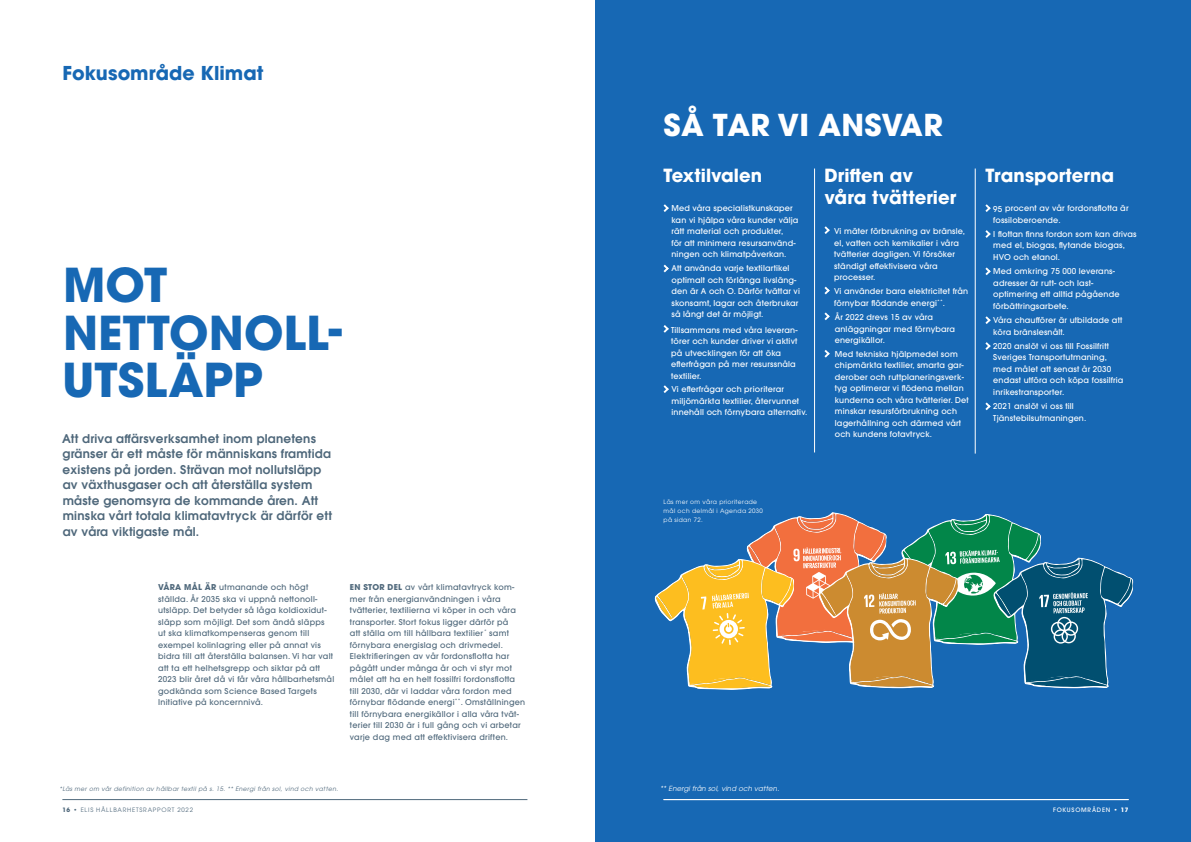
<style>
.page{position:relative;width:1191px;height:842px;background:#fff}
.page>*{position:absolute;margin:0;border:0;box-sizing:border-box;transform-origin:0 0}
.ELIS_Rubrik{font:700 46.4px/47.5px "ITC Avant Garde Pro";color:#1768b4}
.ELIS_Rubrik-2{font:700 30px "ITC Avant Garde Pro";letter-spacing:.01em;color:#fff}
.t1{font:700 19px "ITC Avant Garde Pro";color:#1768b4}
.t2{font:700 18px/22px "ITC Avant Garde Pro";color:#fff}
.Elis_Ingress_liten{font:600 12px/15.5px "ITC Avant Garde Pro";letter-spacing:.02em;color:#4f687b}
.ELIS_brödtext_utsn_i{font:500 8px/11.5px "ITC Avant Garde Pro";letter-spacing:.02em;color:#fff}
.ELIS_Brödtext_Ingång{font:500 8px/11.5px "ITC Avant Garde Pro";letter-spacing:.03em;color:#4f687b}
.ELIS_Brödtext_indrag{font:italic 7px "ITC Avant Garde Pro";letter-spacing:.02em;color:#fff}
.ELIS_Bildtexter{font:italic 6px "ITC Avant Garde Pro";letter-spacing:.06em;color:#4f687b}
.ELIS_Bildtexter-2{font:6px/9px "ITC Avant Garde Pro";letter-spacing:.06em;color:#fff}
.t3{font:6px "ITC Avant Garde Pro";letter-spacing:.13em;color:#4f687b}
.t4{font:500 6px "ITC Avant Garde Pro";letter-spacing:.13em;color:#fff}
.s1{font-weight:700}
.s2{font-family:"ITC Avant Garde Std"}
</style>
<div class="page">
<div style="left:595px;top:0;width:596px;height:842px;background:#1768b4"></div>
<svg style="left:663px;top:204px;width:6px;height:8px"></svg>
<svg style="left:663px;top:265px;width:6px;height:7px"></svg>
<svg style="left:663px;top:325px;width:6px;height:8px"></svg>
<svg style="left:663px;top:385px;width:6px;height:8px"></svg>
<svg style="left:824px;top:226px;width:5px;height:8px"></svg>
<svg style="left:824px;top:287px;width:5px;height:7px"></svg>
<svg style="left:824px;top:312px;width:5px;height:8px"></svg>
<svg style="left:824px;top:350px;width:5px;height:8px"></svg>
<svg style="left:985px;top:204px;width:5px;height:8px"></svg>
<svg style="left:985px;top:230px;width:5px;height:8px"></svg>
<svg style="left:985px;top:267px;width:5px;height:8px"></svg>
<svg style="left:985px;top:316px;width:5px;height:8px"></svg>
<svg style="left:985px;top:342px;width:5px;height:8px"></svg>
<svg style="left:985px;top:402px;width:5px;height:8px"></svg>
<hr style="left:814px;top:169px;width:1px;height:283px;background:#fff">
<hr style="left:975px;top:169px;width:1px;height:285px;background:#fff">
<svg style="left:654px;top:512px;width:479px;height:178px"></svg>
<hr style="left:663px;top:799px;width:465px;height:1px;background:#fff">
<hr style="left:62px;top:799px;width:465px;height:1px;background:#4f687b">
<p class="t1" style="left:63px;top:60px;width:202px">Fokusområde Klimat</p>
<p class="ELIS_Rubrik" style="left:62px;top:261px;width:281px">MOT<br>NETTONOLL-<br>UTSLÄPP</p>
<p class="Elis_Ingress_liten" style="left:62px;top:430px;width:271px">Att driva affärsverksamhet inom planetens gränser är ett måste för människans framtida existens på jorden. Strävan mot nollutsläpp av växthusgaser och att återställa system måste genomsyra de kommande åren. Att minska vårt totala klimatavtryck är därför ett av våra viktigaste mål.</p>
<p class="ELIS_Brödtext_Ingång" style="left:158px;top:581px;width:178px"><span class="s1">VÅRA MÅL ÄR</span> utmanande och högt ställda. År 2035 ska vi uppnå nettonoll&shy;utsläpp. Det betyder så låga koldioxidut&shy;släpp som möjligt. Det som ändå släpps<br>ut ska klimatkompenseras genom till exempel kolinlagring eller på annat vis bidra till att återställa balansen. Vi har valt att ta ett helhetsgrepp och siktar på att 2023 blir året då vi får våra hållbarhetsmål godkända som Science Based Targets Initiative på koncernnivå.</p>
<p class="ELIS_Brödtext_Ingång" style="left:350px;top:581px;width:177px"><span class="s1">EN STOR DEL</span> av vårt klimatavtryck kom&shy;mer från energianvändningen i våra tvätterier, textilierna vi köper in och våra transporter. Stort fokus ligger därför på<br>att ställa om till <span class="s2">hållbara textilier</span><sup>*</sup> samt förnybara energislag och drivmedel.<br>Elektrifieringen av vår fordonsflotta har pågått under många år och vi styr mot målet att ha en helt fossilfri fordonsflotta till 2030, där vi laddar våra fordon med förnybar flödande energi<sup>**</sup>. Omställningen till förnybara energikällor i alla våra tvät&shy;terier till 2030 är i full gång och vi arbetar varje dag med att effektivisera driften.</p>
<p class="ELIS_Rubrik-2" style="left:663px;top:104px;width:281px">SÅ TAR VI ANSVAR</p>
<p class="t2" style="left:663px;top:165px;width:100px">Textilvalen</p>
<p class="ELIS_brödtext_utsn_i" style="left:671px;top:202px;width:129px">Med våra specialistkunskaper kan vi hjälpa våra kunder välja rätt material och produkter,<br>för att minimera resursanvänd&shy;ningen och klimatpåverkan.</p>
<p class="ELIS_brödtext_utsn_i" style="left:671px;top:263px;width:130px">Att använda varje textilartikel optimalt och förlänga livsläng&shy;den är A och O. Därför tvättar vi skonsamt, lagar och återbrukar så långt det är möjligt.</p>
<p class="ELIS_brödtext_utsn_i" style="left:671px;top:324px;width:128px">Tillsammans med våra leveran&shy;törer och kunder driver vi aktivt på utvecklingen för att öka efterfrågan på mer resurssnåla textilier.</p>
<p class="ELIS_brödtext_utsn_i" style="left:671px;top:383px;width:137px">Vi efterfrågar och prioriterar miljömärkta textilier, återvunnet innehåll och förnybara alternativ.</p>
<p class="t2" style="left:824px;top:165px;width:133px">Driften av våra tvätterier</p>
<p class="ELIS_brödtext_utsn_i" style="left:834px;top:225px;width:132px">Vi mäter förbrukning av bränsle, el, vatten och kemikalier i våra tvätterier dagligen. Vi försöker ständigt effektivisera våra processer.</p>
<p class="ELIS_brödtext_utsn_i" style="left:834px;top:286px;width:135px">Vi använder bara elektricitet från förnybar flödande energi<sup>**</sup>.</p>
<p class="ELIS_brödtext_utsn_i" style="left:834px;top:311px;width:122px">År 2022 drevs 15 av våra anläggningar med förnybara energikällor.</p>
<p class="ELIS_brödtext_utsn_i" style="left:835px;top:348px;width:135px">Med tekniska hjälpmedel som chipmärkta textilier, smarta gar&shy;derober och ruttplaneringsverk&shy;tyg optimerar vi flödena mellan kunderna och våra tvätterier. Det minskar resursförbrukning och lagerhållning och därmed vårt och kundens fotavtryck.</p>
<p class="t2" style="left:985px;top:165px;width:130px">Transporterna</p>
<p class="ELIS_brödtext_utsn_i" style="left:993px;top:202px;width:137px">95 procent av vår fordonsflotta är fossiloberoende.</p>
<p class="ELIS_brödtext_utsn_i" style="left:993px;top:228px;width:145px">I flottan finns fordon som kan drivas med el, biogas, flytande biogas,<br>HVO och etanol.</p>
<p class="ELIS_brödtext_utsn_i" style="left:993px;top:265px;width:128px">Med omkring 75 000 leverans&shy;adresser är rutt- och last&shy;optimering ett alltid pågående förbättringsarbete.</p>
<p class="ELIS_brödtext_utsn_i" style="left:993px;top:314px;width:130px">Våra chaufförer är utbildade att köra bränslesnålt.</p>
<p class="ELIS_brödtext_utsn_i" style="left:993px;top:340px;width:132px">2020 anslöt vi oss till Fossilfritt<br>Sveriges Transportutmaning, med målet att senast år 2030 endast utföra och köpa fossilfria inrikestransporter.</p>
<p class="ELIS_brödtext_utsn_i" style="left:993px;top:400px;width:94px">2021 anslöt vi oss till<br>Tjänstebilsutmaningen.</p>
<p class="ELIS_Bildtexter-2" style="left:663px;top:497px;width:101px">Läs mer om våra prioriterade mål och delmål i Agenda 2030 på sidan 72.</p>
<p class="ELIS_Bildtexter" style="left:59px;top:785px;width:280px">*Läs mer om vår definition av hållbar textil på s. 15. ** Energi från sol, vind och vatten.</p>
<p class="ELIS_Brödtext_indrag" style="left:660px;top:784px;width:121px">** Energi från sol, vind och vatten.</p>
<p class="t3" style="left:62px;top:806px;width:132px"><span class="s1">16 •</span> ELIS HÅLLBARHETSRAPPORT 2022</p>
<p class="t4" style="left:1053px;top:806px;width:77px">FOKUSOMRÅDEN <span class="s1">• 17</span></p>
</div>
